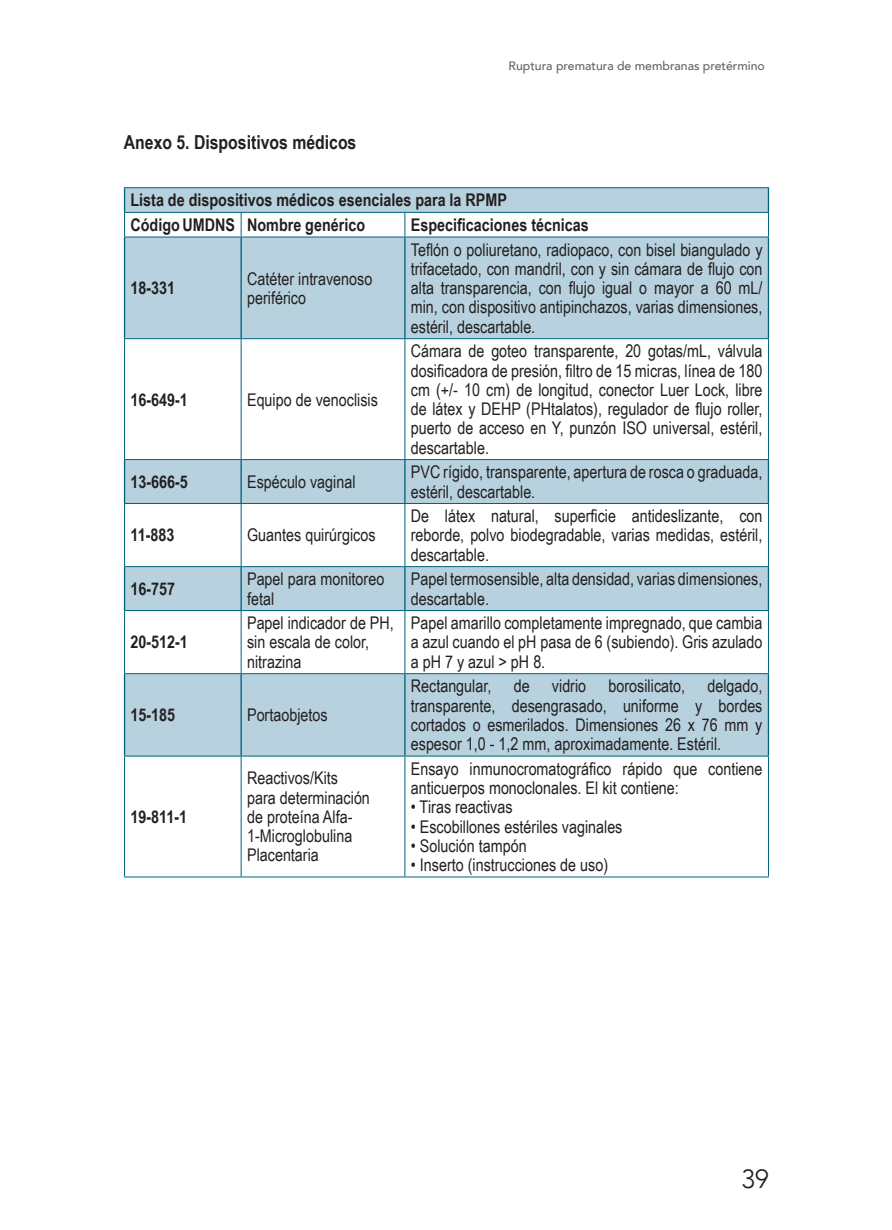
<style>
.page{position:relative;width:892px;height:1230px;background:#fff}
.page>*{position:absolute;margin:0;border:0;box-sizing:border-box;transform-origin:0 0}
.t1{font:300 26.25px "Avenir";color:#231f20}
.t2{font:700 19.25px "Arial Narrow";color:#231f20}
.t3{font:17.5px/19.2px "Arial Narrow";color:#231f20}
.t4{font:700 17.5px/24.7px "Arial Narrow";color:#231f20}
.t5{font:500 12.25px "Avenir";color:#636366}
</style>
<div class="page">
<svg style="left:125px;top:188px;width:643px;height:568px;fill:#b7d2de"></svg>
<hr style="left:124px;top:187px;width:117px;height:1px;background:#00627d">
<hr style="left:241px;top:187px;width:164px;height:1px;background:#00627d">
<hr style="left:405px;top:187px;width:364px;height:1px;background:#00627d">
<hr style="left:124px;top:237px;width:1px;height:101px;background:#00627d">
<hr style="left:240px;top:237px;width:2px;height:101px;background:#00627d">
<hr style="left:404px;top:237px;width:1px;height:101px;background:#00627d">
<hr style="left:768px;top:237px;width:1px;height:101px;background:#00627d">
<hr style="left:124px;top:460px;width:1px;height:43px;background:#00627d">
<hr style="left:240px;top:460px;width:2px;height:43px;background:#00627d">
<hr style="left:404px;top:460px;width:1px;height:43px;background:#00627d">
<hr style="left:768px;top:460px;width:1px;height:43px;background:#00627d">
<hr style="left:124px;top:567px;width:1px;height:43px;background:#00627d">
<hr style="left:240px;top:567px;width:2px;height:43px;background:#00627d">
<hr style="left:404px;top:567px;width:1px;height:43px;background:#00627d">
<hr style="left:768px;top:567px;width:1px;height:43px;background:#00627d">
<hr style="left:124px;top:674px;width:1px;height:82px;background:#00627d">
<hr style="left:240px;top:674px;width:2px;height:82px;background:#00627d">
<hr style="left:404px;top:674px;width:1px;height:82px;background:#00627d">
<hr style="left:768px;top:674px;width:1px;height:82px;background:#00627d">
<hr style="left:124px;top:212px;width:117px;height:1px;background:#00627d">
<svg style="left:124px;top:188px;width:1px;height:49px"></svg>
<hr style="left:124px;top:237px;width:117px;height:1px;background:#00627d">
<hr style="left:241px;top:212px;width:164px;height:1px;background:#00627d">
<svg style="left:241px;top:213px;width:1px;height:24px"></svg>
<hr style="left:241px;top:237px;width:164px;height:1px;background:#00627d">
<hr style="left:405px;top:212px;width:364px;height:1px;background:#00627d">
<svg style="left:404px;top:213px;width:1px;height:24px"></svg>
<svg style="left:768px;top:188px;width:1px;height:49px"></svg>
<hr style="left:405px;top:237px;width:364px;height:1px;background:#00627d">
<hr style="left:124px;top:338px;width:117px;height:1px;background:#00627d">
<hr style="left:124px;top:339px;width:1px;height:120px;background:#00627d">
<hr style="left:124px;top:459px;width:117px;height:1px;background:#00627d">
<hr style="left:241px;top:338px;width:164px;height:1px;background:#00627d">
<hr style="left:241px;top:339px;width:1px;height:120px;background:#00627d">
<hr style="left:241px;top:459px;width:164px;height:1px;background:#00627d">
<hr style="left:405px;top:338px;width:364px;height:1px;background:#00627d">
<hr style="left:404px;top:339px;width:1px;height:120px;background:#00627d">
<hr style="left:768px;top:339px;width:1px;height:120px;background:#00627d">
<hr style="left:405px;top:459px;width:364px;height:1px;background:#00627d">
<hr style="left:124px;top:503px;width:117px;height:1px;background:#00627d">
<hr style="left:124px;top:504px;width:1px;height:62px;background:#00627d">
<hr style="left:124px;top:566px;width:117px;height:1px;background:#00627d">
<hr style="left:241px;top:503px;width:164px;height:1px;background:#00627d">
<hr style="left:241px;top:504px;width:1px;height:62px;background:#00627d">
<hr style="left:241px;top:566px;width:164px;height:1px;background:#00627d">
<hr style="left:405px;top:503px;width:364px;height:1px;background:#00627d">
<hr style="left:404px;top:504px;width:1px;height:62px;background:#00627d">
<hr style="left:768px;top:504px;width:1px;height:62px;background:#00627d">
<hr style="left:405px;top:566px;width:364px;height:1px;background:#00627d">
<hr style="left:124px;top:610px;width:117px;height:1px;background:#00627d">
<hr style="left:124px;top:611px;width:1px;height:62px;background:#00627d">
<hr style="left:124px;top:673px;width:117px;height:1px;background:#00627d">
<hr style="left:241px;top:610px;width:164px;height:1px;background:#00627d">
<hr style="left:241px;top:611px;width:1px;height:62px;background:#00627d">
<hr style="left:241px;top:673px;width:164px;height:1px;background:#00627d">
<hr style="left:405px;top:610px;width:364px;height:1px;background:#00627d">
<hr style="left:404px;top:611px;width:1px;height:62px;background:#00627d">
<hr style="left:768px;top:611px;width:1px;height:62px;background:#00627d">
<hr style="left:405px;top:673px;width:364px;height:1px;background:#00627d">
<hr style="left:124px;top:756px;width:117px;height:1px;background:#00627d">
<hr style="left:124px;top:756px;width:1px;height:120px;background:#00627d">
<hr style="left:124px;top:876px;width:117px;height:1px;background:#00627d">
<hr style="left:241px;top:756px;width:164px;height:1px;background:#00627d">
<hr style="left:241px;top:756px;width:1px;height:120px;background:#00627d">
<hr style="left:241px;top:876px;width:164px;height:1px;background:#00627d">
<hr style="left:405px;top:756px;width:364px;height:1px;background:#00627d">
<hr style="left:404px;top:756px;width:1px;height:120px;background:#00627d">
<hr style="left:768px;top:756px;width:1px;height:120px;background:#00627d">
<hr style="left:405px;top:876px;width:364px;height:1px;background:#00627d">
<p class="t2" style="left:124px;top:128px;width:234px">Anexo 5. Dispositivos médicos</p>
<p class="t5" style="left:508px;top:55px;width:258px">Ruptura prematura de membranas pretérmino</p>
<p class="t4" style="left:130px;top:187px;width:378px">Lista de dispositivos médicos esenciales para la RPMP<br>Código UMDNS Nombre genérico</p>
<p class="t4" style="left:411px;top:212px;width:179px">Especificaciones técnicas</p>
<p class="t4" style="left:130px;top:275px;width:46px">18-331</p>
<p class="t3" style="left:247px;top:268px;width:127px">Catéter intravenoso periférico</p>
<p class="t4" style="left:130px;top:386px;width:59px">16-649-1</p>
<p class="t3" style="left:247px;top:389px;width:132px">Equipo de venoclisis</p>
<p class="t3" style="left:411px;top:239px;width:353px;text-align:justify">Teflón o poliuretano, radiopaco, con bisel biangulado y trifacetado, con mandril, con y sin cámara de flujo con alta transparencia, con flujo igual o mayor a 60 mL/ min, con dispositivo antipinchazos, varias dimensiones, estéril, descartable.</p>
<p class="t3" style="left:411px;top:341px;width:353px;text-align:justify">Cámara de goteo transparente, 20 gotas/mL, válvula dosificadora de presión, filtro de 15 micras, línea de 180 cm (+/- 10 cm) de longitud, conector Luer Lock, libre de látex y DEHP (PHtalatos), regulador de flujo roller, puerto de acceso en Y, punzón ISO universal, estéril, descartable.</p>
<p class="t4" style="left:130px;top:469px;width:59px">13-666-5</p>
<p class="t3" style="left:247px;top:471px;width:110px">Espéculo vaginal</p>
<p class="t3" style="left:411px;top:462px;width:353px">PVC rígido, transparente, apertura de rosca o graduada, estéril, descartable.</p>
<p class="t4" style="left:130px;top:522px;width:45px">11-883</p>
<p class="t3" style="left:247px;top:525px;width:130px">Guantes quirúrgicos</p>
<p class="t3" style="left:411px;top:506px;width:353px;text-align:justify">De látex natural, superficie antideslizante, con reborde, polvo biodegradable, varias medidas, estéril, descartable.</p>
<p class="t4" style="left:130px;top:576px;width:46px">16-757</p>
<p class="t3" style="left:247px;top:569px;width:139px">Papel para monitoreo fetal</p>
<p class="t3" style="left:411px;top:569px;width:353px">Papel termosensible, alta densidad, varias dimensiones, descartable.</p>
<p class="t4" style="left:130px;top:629px;width:59px">20-512-1</p>
<p class="t3" style="left:247px;top:613px;width:148px">Papel indicador de PH, sin escala de color, nitrazina</p>
<p class="t3" style="left:411px;top:613px;width:353px;text-align:justify">Papel amarillo completamente impregnado, que cambia a azul cuando el pH pasa de 6 (subiendo). Gris azulado a pH 7 y azul &gt; pH 8.</p>
<p class="t4" style="left:130px;top:702px;width:46px">15-185</p>
<p class="t3" style="left:247px;top:705px;width:82px">Portaobjetos</p>
<p class="t3" style="left:411px;top:676px;width:353px;text-align:justify;text-indent:297px">delgado, transparente, desengrasado, uniforme y bordes cortados o esmerilados. Dimensiones 26 x 76 mm y espesor 1,0 - 1,2 mm, aproximadamente. Estéril.</p>
<p class="t3" style="left:411px;top:676px;width:82px">Rectangular,</p>
<p class="t3" style="left:514px;top:676px;width:17px">de</p>
<p class="t3" style="left:552px;top:676px;width:36px">vidrio</p>
<p class="t3" style="left:608px;top:676px;width:78px">borosilicato,</p>
<p class="t4" style="left:130px;top:803px;width:58px">19-811-1</p>
<p class="t3" style="left:247px;top:768px;width:124px">Reactivos/Kits para determinación de proteína Alfa-<br>1-Microglobulina<br>Placentaria</p>
<p class="t3" style="left:411px;top:758px;width:353px">Ensayo inmunocromatográfico rápido que contiene anticuerpos monoclonales. El kit contiene:</p>
<p class="t3" style="left:411px;top:797px;width:103px">• Tiras reactivas</p>
<p class="t3" style="left:411px;top:816px;width:213px">• Escobillones estériles vaginales</p>
<p class="t3" style="left:411px;top:835px;width:117px">• Solución tampón</p>
<p class="t3" style="left:411px;top:855px;width:199px">• Inserto (instrucciones de uso)</p>
<h1 class="t1" style="left:741px;top:1163px;width:29px">39</h1>
</div>
